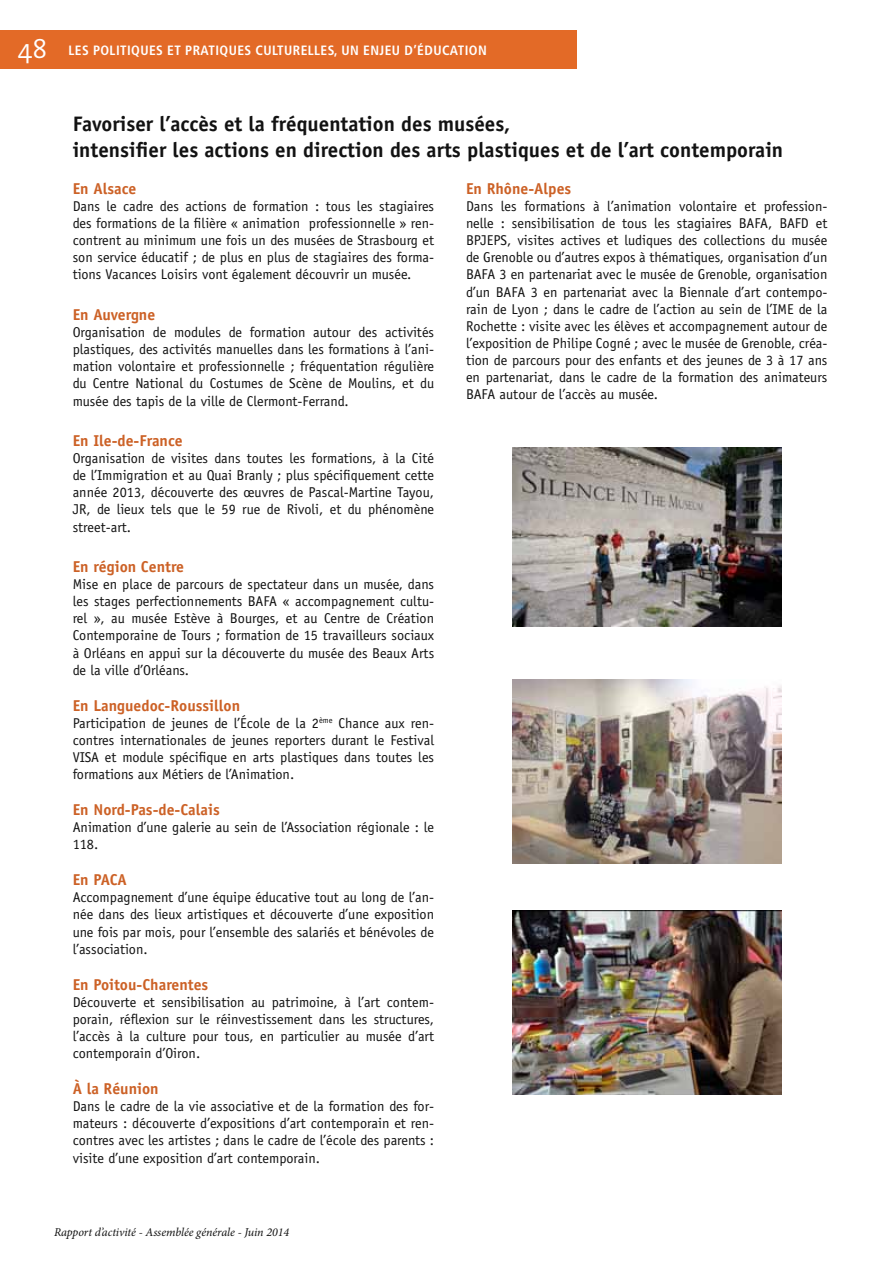
<style>
.page{position:relative;width:893px;height:1263px;background:#fff}
.page>*{position:absolute;margin:0;border:0;box-sizing:border-box;transform-origin:0 0}
.a-puce-gros-titre-no{font:700 21px "Officina Sans";color:#121212}
.INTER-ORANGE-TEXTE-P{font:700 15.75px "Officina Sans";color:#cc6126}
.a-texte-puce{font:14.25px/17.1px "Officina Sans";color:#121212;text-align:justify}
.t1{font:700 condensed 13.5px "Frutiger";letter-spacing:.03em;color:#fff}
.t2{font:italic 12px "Minion Pro";letter-spacing:-.005em;color:#121212}
.s1{font-family:"The Mix";font-weight:300;font-stretch:normal;font-size:27px}
</style>
<div class="page">
<div style="left:0;top:30px;width:577px;height:39px;background:#e36a27"></div>
<img style="left:512px;top:447px;width:269px;height:180px">
<img style="left:512px;top:679px;width:269px;height:184px">
<img style="left:512px;top:911px;width:269px;height:184px">
<p class="t1" style="left:18px;top:42px;width:470px"><span class="s1">48</span> LES POLITIQUES ET PRATIQUES CULTURELLES, UN ENJEU D’ÉDUCATION</p>
<p class="a-puce-gros-titre-no" style="left:73px;top:111px;width:439px">Favoriser l’accès et la fréquentation des musées,</p>
<p class="a-puce-gros-titre-no" style="left:73px;top:136px;width:712px">intensifier les actions en direction des arts plastiques et de l’art contemporain</p>
<p class="INTER-ORANGE-TEXTE-P" style="left:466px;top:179px;width:107px">En Rhône-Alpes</p>
<p class="a-texte-puce" style="left:466px;top:198px;width:363px">Dans les formations à l’animation volontaire et profession&shy;nelle : sensibilisation de tous les stagiaires BAFA, BAFD et BPJEPS, visites actives et ludiques des collections du musée de Grenoble ou d’autres expos à thématiques, organisation d’un BAFA 3 en partenariat avec le musée de Grenoble, organisation d’un BAFA 3 en partenariat avec la Biennale d’art contempo&shy;rain de Lyon ; dans le cadre de l’action au sein de l’IME de la Rochette : visite avec les élèves et accompagnement autour de l’exposition de Philipe Cogné ; avec le musée de Grenoble, créa&shy;tion de parcours pour des enfants et des jeunes de 3 à 17 ans en partenariat, dans le cadre de la formation des animateurs BAFA autour de l’accès au musée.</p>
<p class="INTER-ORANGE-TEXTE-P" style="left:73px;top:179px;width:65px">En Alsace</p>
<p class="a-texte-puce" style="left:73px;top:198px;width:363px">Dans le cadre des actions de formation : tous les stagiaires des formations de la filière « animation professionnelle » ren&shy;contrent au minimum une fois un des musées de Strasbourg et son service éducatif ; de plus en plus de stagiaires des forma&shy;tions Vacances Loisirs vont également découvrir un musée.</p>
<p class="INTER-ORANGE-TEXTE-P" style="left:73px;top:305px;width:84px">En Auvergne</p>
<p class="a-texte-puce" style="left:73px;top:324px;width:363px">Organisation de modules de formation autour des activités plastiques, des activités manuelles dans les formations à l’ani&shy;mation volontaire et professionnelle ; fréquentation régulière du Centre National du Costumes de Scène de Moulins, et du musée des tapis de la ville de Clermont-Ferrand.</p>
<p class="INTER-ORANGE-TEXTE-P" style="left:73px;top:431px;width:111px">En Ile-de-France</p>
<p class="a-texte-puce" style="left:73px;top:450px;width:363px">Organisation de visites dans toutes les formations, à la Cité de l’Immigration et au Quai Branly ; plus spécifiquement cette année 2013, découverte des œuvres de Pascal-Martine Tayou, JR, de lieux tels que le 59 rue de Rivoli, et du phénomène street-art.</p>
<p class="INTER-ORANGE-TEXTE-P" style="left:73px;top:557px;width:113px">En région Centre</p>
<p class="a-texte-puce" style="left:73px;top:576px;width:363px">Mise en place de parcours de spectateur dans un musée, dans les stages perfectionnements BAFA « accompagnement cultu&shy;rel », au musée Estève à Bourges, et au Centre de Création Contemporaine de Tours ; formation de 15 travailleurs sociaux à Orléans en appui sur la découverte du musée des Beaux Arts de la ville d’Orléans.</p>
<p class="INTER-ORANGE-TEXTE-P" style="left:73px;top:695px;width:169px">En Languedoc-Roussillon</p>
<p class="a-texte-puce" style="left:73px;top:714px;width:363px">Participation de jeunes de l’École de la 2<sup>ème</sup> Chance aux ren&shy;contres internationales de jeunes reporters durant le Festival VISA et module spécifique en arts plastiques dans toutes les formations aux Métiers de l’Animation.</p>
<p class="INTER-ORANGE-TEXTE-P" style="left:73px;top:800px;width:149px">En Nord-Pas-de-Calais</p>
<p class="a-texte-puce" style="left:73px;top:819px;width:363px">Animation d’une galerie au sein de l’Association régionale : le<br>118.</p>
<p class="INTER-ORANGE-TEXTE-P" style="left:73px;top:870px;width:56px">En PACA</p>
<p class="a-texte-puce" style="left:73px;top:889px;width:363px">Accompagnement d’une équipe éducative tout au long de l’an&shy;née dans des lieux artistiques et découverte d’une exposition une fois par mois, pour l’ensemble des salariés et bénévoles de l’association.</p>
<p class="INTER-ORANGE-TEXTE-P" style="left:73px;top:974px;width:137px">En Poitou-Charentes</p>
<p class="a-texte-puce" style="left:73px;top:993px;width:363px">Découverte et sensibilisation au patrimoine, à l’art contem&shy;porain, réflexion sur le réinvestissement dans les structures, l’accès à la culture pour tous, en particulier au musée d’art contemporain d’Oiron.</p>
<p class="INTER-ORANGE-TEXTE-P" style="left:73px;top:1079px;width:88px">À la Réunion</p>
<p class="a-texte-puce" style="left:73px;top:1098px;width:363px">Dans le cadre de la vie associative et de la formation des for&shy;mateurs : découverte d’expositions d’art contemporain et ren&shy;contres avec les artistes ; dans le cadre de l’école des parents : visite d’une exposition d’art contemporain.</p>
<p class="t2" style="left:54px;top:1223px;width:237px">Rapport d’activité - Assemblée générale - Juin 2014</p>
</div>
